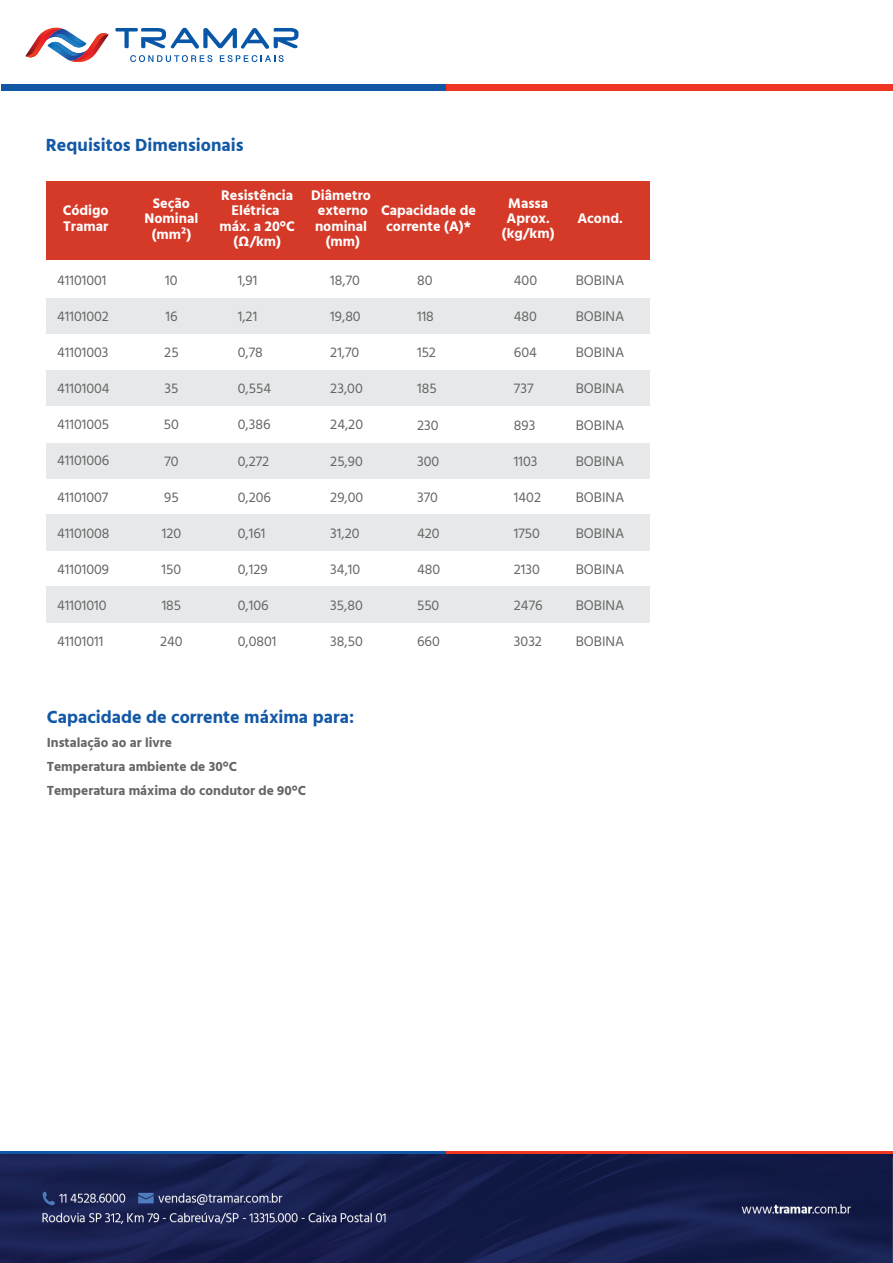
<style>
.page{position:relative;width:893px;height:1263px;background:#fff}
.page>*{position:absolute;margin:0;border:0;box-sizing:border-box;transform-origin:0 0}
.t1{font:700 18px "Hind";color:#1358a6}
.t2{font:14.25px "Hind";color:#646565}
.t3{font:700 14.25px/15.5px "Hind";color:#fff;text-align:center}
.t4{font:700 13.5px/24px "Hind";color:#646565}
</style>
<div class="page">
<svg style="left:26px;top:28px;width:83px;height:35px"></svg>
<svg style="left:115px;top:28px;width:183px;height:21px"></svg>
<svg style="left:130px;top:55px;width:82px;height:7px"></svg>
<svg style="left:220px;top:55px;width:64px;height:7px"></svg>
<div style="left:1px;top:84px;width:445px;height:6px;background:#1157a5"></div>
<div style="left:446px;top:84px;width:447px;height:6px;background:#ef3622"></div>
<div style="left:0;top:1151px;width:446px;height:6px;background:#1157a5"></div>
<div style="left:446px;top:1151px;width:446px;height:6px;background:#ef3622"></div>
<img style="left:0;top:1154px;width:893px;height:109px">
<img style="left:0;top:1154px;width:892px;height:3px">
<div style="left:47px;top:298px;width:603px;height:36px;background:#e7e8e9"></div>
<div style="left:47px;top:370px;width:603px;height:36px;background:#e7e8e9"></div>
<div style="left:47px;top:443px;width:603px;height:35px;background:#e7e8e9"></div>
<div style="left:47px;top:514px;width:603px;height:36px;background:#e7e8e9"></div>
<div style="left:47px;top:587px;width:603px;height:36px;background:#e7e8e9"></div>
<div style="left:47px;top:181px;width:603px;height:79px;background:#d53927"></div>
<p class="t1" style="left:46px;top:134px;width:199px">Requisitos Dimensionais</p>
<p class="t3" style="left:219px;top:187px;width:77px">Resistência<br>Elétrica máx. a 20°C (Ω/km)</p>
<p class="t3" style="left:63px;top:203px;width:47px;text-align:left">Código<br>Tramar</p>
<p class="t3" style="left:145px;top:195px;width:55px">Seção<br>Nominal (mm²)</p>
<p class="t3" style="left:311px;top:187px;width:61px">Diâmetro externo nominal (mm)</p>
<p class="t2" style="left:57px;top:271px;width:51px">41101001</p>
<p class="t2" style="left:57px;top:307px;width:53px">41101002</p>
<p class="t2" style="left:57px;top:343px;width:53px">41101003</p>
<p class="t2" style="left:57px;top:379px;width:54px">41101004</p>
<p class="t2" style="left:57px;top:415px;width:54px">41101005</p>
<p class="t2" style="left:57px;top:451px;width:54px">41101006</p>
<p class="t2" style="left:57px;top:487px;width:53px">41101007</p>
<p class="t2" style="left:57px;top:523px;width:54px">41101008</p>
<p class="t2" style="left:57px;top:559px;width:54px">41101009</p>
<p class="t2" style="left:57px;top:596px;width:51px">41101010</p>
<p class="t2" style="left:57px;top:632px;width:48px">41101011</p>
<p class="t2" style="left:165px;top:271px;width:14px">10</p>
<p class="t2" style="left:165px;top:307px;width:14px">16</p>
<p class="t2" style="left:164px;top:343px;width:16px">25</p>
<p class="t2" style="left:165px;top:379px;width:15px">35</p>
<p class="t2" style="left:164px;top:415px;width:17px">50</p>
<p class="t2" style="left:164px;top:451px;width:16px">70</p>
<p class="t2" style="left:164px;top:487px;width:16px">95</p>
<p class="t2" style="left:162px;top:523px;width:21px">120</p>
<p class="t2" style="left:162px;top:560px;width:21px">150</p>
<p class="t2" style="left:162px;top:596px;width:21px">185</p>
<p class="t2" style="left:160px;top:632px;width:24px">240</p>
<p class="t2" style="left:238px;top:271px;width:21px">1,91</p>
<p class="t2" style="left:238px;top:307px;width:21px">1,21</p>
<p class="t2" style="left:238px;top:343px;width:27px">0,78</p>
<p class="t2" style="left:238px;top:379px;width:35px">0,554</p>
<p class="t2" style="left:238px;top:415px;width:34px">0,386</p>
<p class="t2" style="left:238px;top:451px;width:33px">0,272</p>
<p class="t2" style="left:238px;top:487px;width:35px">0,206</p>
<p class="t2" style="left:238px;top:523px;width:29px">0,161</p>
<p class="t2" style="left:238px;top:560px;width:31px">0,129</p>
<p class="t2" style="left:238px;top:596px;width:32px">0,106</p>
<p class="t2" style="left:238px;top:632px;width:40px">0,0801</p>
<p class="t2" style="left:330px;top:271px;width:31px">18,70</p>
<p class="t2" style="left:330px;top:307px;width:32px">19,80</p>
<p class="t2" style="left:330px;top:343px;width:31px">21,70</p>
<p class="t2" style="left:330px;top:379px;width:34px">23,00</p>
<p class="t2" style="left:330px;top:415px;width:34px">24,20</p>
<p class="t2" style="left:330px;top:451px;width:34px">25,90</p>
<p class="t2" style="left:330px;top:487px;width:35px">29,00</p>
<p class="t2" style="left:330px;top:523px;width:31px">31,20</p>
<p class="t2" style="left:330px;top:560px;width:31px">34,10</p>
<p class="t2" style="left:330px;top:596px;width:34px">35,80</p>
<p class="t2" style="left:330px;top:632px;width:34px">38,50</p>
<p class="t3" style="left:381px;top:203px;width:97px">Capacidade de corrente (A)*</p>
<p class="t3" style="left:502px;top:195px;width:54px">Massa<br>Aprox. (kg/km)</p>
<p class="t2" style="left:417px;top:271px;width:17px">80</p>
<p class="t2" style="left:417px;top:307px;width:18px">118</p>
<p class="t2" style="left:417px;top:343px;width:20px">152</p>
<p class="t2" style="left:417px;top:379px;width:21px">185</p>
<p class="t2" style="left:417px;top:415px;width:23px">230</p>
<p class="t2" style="left:417px;top:451px;width:24px">300</p>
<p class="t2" style="left:417px;top:487px;width:22px">370</p>
<p class="t2" style="left:417px;top:524px;width:24px">420</p>
<p class="t2" style="left:417px;top:560px;width:25px">480</p>
<p class="t2" style="left:417px;top:596px;width:24px">550</p>
<p class="t2" style="left:417px;top:632px;width:24px">660</p>
<p class="t2" style="left:514px;top:271px;width:25px">400</p>
<p class="t2" style="left:514px;top:307px;width:25px">480</p>
<p class="t2" style="left:514px;top:343px;width:24px">604</p>
<p class="t2" style="left:514px;top:379px;width:21px">737</p>
<p class="t2" style="left:514px;top:415px;width:23px">893</p>
<p class="t2" style="left:514px;top:451px;width:25px">1103</p>
<p class="t2" style="left:514px;top:487px;width:29px">1402</p>
<p class="t2" style="left:514px;top:524px;width:28px">1750</p>
<p class="t2" style="left:514px;top:560px;width:28px">2130</p>
<p class="t2" style="left:514px;top:596px;width:30px">2476</p>
<p class="t2" style="left:514px;top:632px;width:30px">3032</p>
<p class="t3" style="left:577px;top:210px;width:47px">Acond.</p>
<p class="t2" style="left:576px;top:271px;width:50px">BOBINA</p>
<p class="t2" style="left:576px;top:307px;width:50px">BOBINA</p>
<p class="t2" style="left:576px;top:343px;width:50px">BOBINA</p>
<p class="t2" style="left:576px;top:379px;width:50px">BOBINA</p>
<p class="t2" style="left:576px;top:415px;width:50px">BOBINA</p>
<p class="t2" style="left:576px;top:451px;width:50px">BOBINA</p>
<p class="t2" style="left:576px;top:487px;width:50px">BOBINA</p>
<p class="t2" style="left:576px;top:524px;width:50px">BOBINA</p>
<p class="t2" style="left:576px;top:560px;width:50px">BOBINA</p>
<p class="t2" style="left:576px;top:596px;width:50px">BOBINA</p>
<p class="t2" style="left:576px;top:632px;width:50px">BOBINA</p>
<p class="t1" style="left:47px;top:706px;width:309px">Capacidade de corrente máxima para:</p>
<p class="t4" style="left:47px;top:730px;width:261px">Instalação ao ar livre<br>Temperatura ambiente de 30°C<br>Temperatura máxima do condutor de 90°C</p>
</div>
